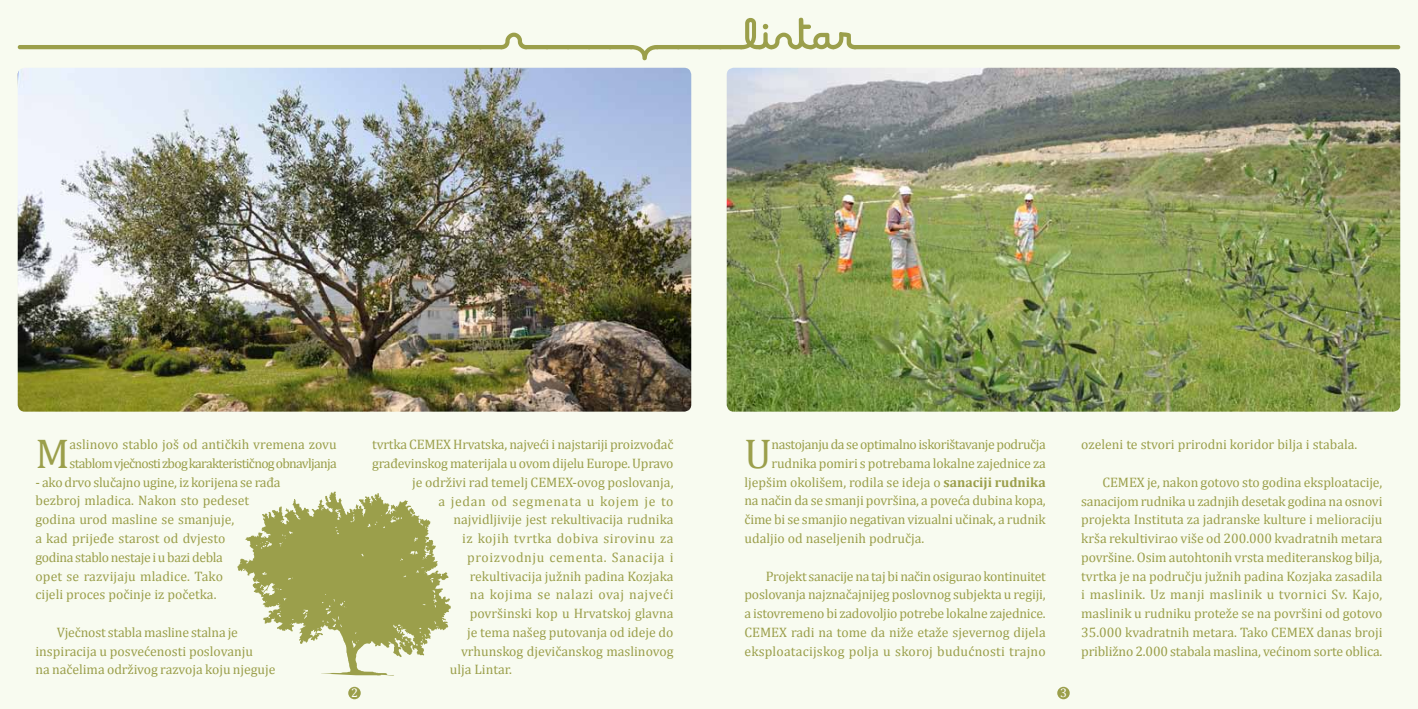
<style>
.page{position:relative;width:1418px;height:709px;background:#fff}
.page>*{position:absolute;margin:0;border:0;box-sizing:border-box;transform-origin:0 0}
.t1{font:41.88px "Cambria";color:#9b9f4b}
.t2{font:13.75px/18.8px "Cambria";color:#9b9f4b}
.t3{font:13.75px/18.8px "Cambria";letter-spacing:-.05em;color:#9b9f4b}
.t4{font:13.75px "Cambria";letter-spacing:-.02em;color:#9b9f4b}
.t5{font:13.75px "Cambria";letter-spacing:-.03em;color:#9b9f4b}
.t6{font:13.75px "Cambria";letter-spacing:.035em;color:#9b9f4b}
.t7{font:13.75px "Cambria";letter-spacing:.045em;color:#9b9f4b}
.t8{font:13.75px "Cambria";letter-spacing:.05em;color:#9b9f4b}
.t9{font:13.75px "Cambria";letter-spacing:.04em;color:#9b9f4b}
.t10{font:12.5px "Cambria";color:#fff}
.s1{font-weight:700}
</style>
<div class="page">
<div style="left:0;top:0;width:710px;height:709px;background:#f8fbf0"></div>
<div style="left:348px;top:686px;width:13px;height:13px;background:#9b9f4b;border-radius:50%"></div>
<div style="left:709px;top:0;width:708px;height:709px;background:#f8fbf0"></div>
<div style="left:1057px;top:686px;width:12px;height:13px;background:#9b9f4b;border-radius:50%"></div>
<img style="left:726px;top:68px;width:674px;height:343px">
<img style="left:18px;top:68px;width:673px;height:343px">
<svg style="left:237px;top:491px;width:214px;height:185px"></svg>
<svg style="left:18px;top:18px;width:1382px;height:42px"></svg>
<h1 class="t1" style="left:35px;top:429px;width:36px">M</h1>
<p class="t3" style="left:70px;top:435px;width:269px">aslinovo stablo još od antičkih vremena zovu stablom vječnosti zbog karakterističnog obnavljanja</p>
<p class="t2" style="left:35px;top:472px;width:247px">- ako drvo slučajno ugine, iz korijena se rađa bezbroj mladica. Nakon sto pedeset godina urod masline se smanjuje,<br>a kad prijeđe starost od dvjesto<br>godina stablo nestaje i u bazi debla<br>opet se razvijaju mladice. Tako<br>cijeli proces počinje iz početka.</p>
<p class="t2" style="left:35px;top:622px;width:241px;text-indent:21px">Vječnost stabla masline stalna je inspiracija u posvećenosti poslovanju<br>na načelima održivog razvoja koju njeguje</p>
<p class="t2" style="left:372px;top:435px;width:303px">tvrtka CEMEX Hrvatska, najveći i najstariji proizvođač</p>
<p class="t4" style="left:372px;top:455px;width:303px">građevinskog materijala u ovom dijelu Europe. Upravo</p>
<p class="t2" style="left:412px;top:472px;width:263px">je održivi rad temelj CEMEX-ovog poslovanja,</p>
<p class="t8" style="left:438px;top:492px;width:236px">a jedan od segmenata u kojem je to</p>
<p class="t2" style="left:453px;top:510px;width:221px">najvidljivije jest rekultivacija rudnika</p>
<p class="t6" style="left:462px;top:530px;width:213px">iz kojih tvrtka dobiva sirovinu za</p>
<p class="t7" style="left:467px;top:549px;width:208px">proizvodnju cementa. Sanacija i</p>
<p class="t2" style="left:470px;top:566px;width:205px">rekultivacija južnih padina Kozjaka</p>
<p class="t9" style="left:470px;top:586px;width:205px">na kojima se nalazi ovaj najveći</p>
<p class="t2" style="left:470px;top:604px;width:205px">površinski kop u Hrvatskoj glavna</p>
<p class="t2" style="left:467px;top:622px;width:208px">je tema našeg putovanja od ideje do</p>
<p class="t2" style="left:461px;top:641px;width:214px">vrhunskog djevičanskog maslinovog</p>
<p class="t2" style="left:450px;top:660px;width:64px">ulja Lintar.</p>
<h1 class="t1" style="left:744px;top:429px;width:29px">U</h1>
<p class="t5" style="left:771px;top:436px;width:276px">nastojanju da se optimalno iskorištavanje područja</p>
<p class="t2" style="left:771px;top:454px;width:276px">rudnika pomiri s potrebama lokalne zajednice za</p>
<p class="t2" style="left:744px;top:472px;width:303px">ljepšim okolišem, rodila se ideja o <span class="s1">sanaciji rudnika</span></p>
<p class="t2" style="left:744px;top:491px;width:303px">na način da se smanji površina, a poveća dubina kopa,</p>
<p class="t2" style="left:744px;top:510px;width:303px">čime bi se smanjio negativan vizualni učinak, a rudnik</p>
<p class="t2" style="left:744px;top:529px;width:181px">udaljio od naseljenih područja.</p>
<p class="t2" style="left:744px;top:566px;width:303px;text-align:justify;text-indent:21px">Projekt sanacije na taj bi način osigurao kontinuitet poslovanja najznačajnijeg poslovnog subjekta u regiji, a istovremeno bi zadovoljio potrebe lokalne zajednice.<br>CEMEX radi na tome da niže etaže sjevernog dijela eksploatacijskog polja u skoroj budućnosti trajno</p>
<p class="t10" style="left:351px;top:685px;width:8px">2</p>
<p class="t10" style="left:1060px;top:685px;width:8px">3</p>
<p class="t2" style="left:1081px;top:435px;width:278px">ozeleni te stvori prirodni koridor bilja i stabala.</p>
<p class="t2" style="left:1081px;top:472px;width:303px;text-align:justify;text-indent:21px">CEMEX je, nakon gotovo sto godina eksploatacije, sanacijom rudnika u zadnjih desetak godina na osnovi projekta Instituta za jadranske kulture i melioraciju krša rekultivirao više od 200.000 kvadratnih metara površine. Osim autohtonih vrsta mediteranskog bilja, tvrtka je na području južnih padina Kozjaka zasadila i maslinik. Uz manji maslinik u tvornici Sv. Kajo, maslinik u rudniku proteže se na površini od gotovo 35.000 kvadratnih metara. Tako CEMEX danas broji približno 2.000 stabala maslina, većinom sorte oblica.</p>
</div>
